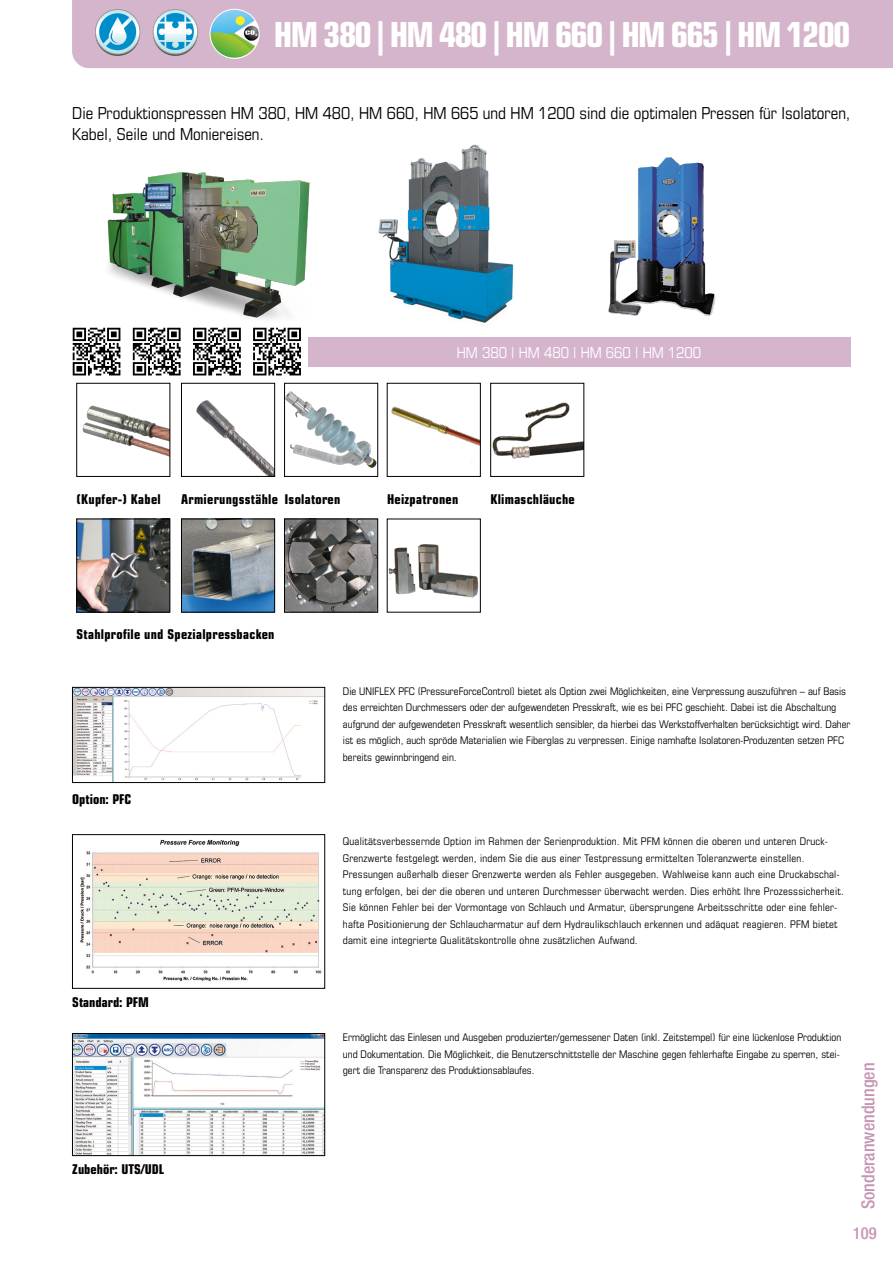
<style>
.page{position:relative;width:893px;height:1263px;background:#fff}
.page>*{position:absolute;margin:0;border:0;box-sizing:border-box;transform-origin:0 0}
.t1{font:700 condensed 34.5px "Eurostile LT Std";letter-spacing:-.05em;color:#fff}
.t2{font:700 condensed 24px "Eurostile LT Std";letter-spacing:-.03em;color:#fff}
.t3{font:500 condensed 18px "Helvetica Neue LT Pro";color:#c595b4}
.t4{font:condensed 16.5px/21px "Eurostile LT Std";color:#000}
.t5{font:500 condensed 16.5px "Helvetica Neue LT Pro";color:#c595b4}
.t6{font:condensed 15px "Eurostile LT Std";color:#fff}
.t7{font:700 condensed 13.5px "Eurostile LT Std";letter-spacing:.02em;color:#000}
.t8{font:700 condensed 13.5px "Eurostile LT Std";color:#000}
.t9{font:condensed 10.5px/16.5px "Eurostile LT Std";color:#000}
.t10{font:condensed 10.5px/16.5px "Eurostile LT Std";letter-spacing:.02em;color:#000}
</style>
<div class="page">
<div style="left:72px;top:0;width:821px;height:68px;background:#d5b5cb"></div>
<svg style="left:95px;top:9px;width:45px;height:45px;background:#85bad6"></svg>
<div style="left:95px;top:9px;width:45px;height:45px;border:1px solid #9d9d9c;border-radius:50%"></div>
<svg style="left:153px;top:9px;width:47px;height:47px"></svg>
<div style="left:153px;top:9px;width:45px;height:45px;border:1px solid #9d9d9c;border-radius:50%"></div>
<img style="left:210px;top:9px;width:49px;height:49px;border-radius:25px">
<div style="left:210px;top:9px;width:49px;height:50px;border:1px solid #fff;border-radius:50%"></div>
<img style="left:82px;top:405px;width:86px;height:51px">
<div style="left:77px;top:383px;width:93px;height:94px;border:1px solid #000"></div>
<img style="left:286px;top:391px;width:90px;height:77px">
<div style="left:284px;top:383px;width:94px;height:94px;border:1px solid #000"></div>
<img style="left:196px;top:400px;width:77px;height:75px">
<div style="left:181px;top:383px;width:94px;height:94px;border:1px solid #000"></div>
<img style="left:493px;top:403px;width:89px;height:55px">
<div style="left:490px;top:383px;width:94px;height:94px;border:1px solid #000"></div>
<img style="left:391px;top:406px;width:88px;height:58px">
<div style="left:387px;top:383px;width:94px;height:94px;border:1px solid #000"></div>
<img style="left:389px;top:544px;width:90px;height:54px">
<img style="left:286px;top:521px;width:90px;height:89px">
<div style="left:284px;top:519px;width:94px;height:93px;border:1px solid #000"></div>
<img style="left:79px;top:521px;width:89px;height:89px">
<div style="left:77px;top:519px;width:93px;height:93px;border:1px solid #000"></div>
<img style="left:183px;top:521px;width:90px;height:89px">
<div style="left:181px;top:519px;width:94px;height:93px;border:1px solid #000"></div>
<img style="left:74px;top:689px;width:249px;height:92px">
<div style="left:72px;top:687px;width:253px;height:96px;border:1px solid #000"></div>
<img style="left:80px;top:839px;width:242px;height:143px">
<div style="left:72px;top:834px;width:253px;height:154px;border:1px solid #000"></div>
<img style="left:74px;top:1035px;width:249px;height:119px">
<div style="left:72px;top:1033px;width:253px;height:123px;border:1px solid #000"></div>
<img style="left:378px;top:144px;width:136px;height:179px">
<img style="left:608px;top:157px;width:108px;height:159px">
<img style="left:107px;top:172px;width:203px;height:148px">
<div style="left:308px;top:337px;width:542px;height:30px;background:#d5b5cc"></div>
<svg style="left:73px;top:328px;width:47px;height:47px"></svg>
<div style="left:69px;top:324px;width:55px;height:55px;border:3px solid #fff"></div>
<svg style="left:133px;top:328px;width:47px;height:47px"></svg>
<div style="left:129px;top:324px;width:55px;height:55px;border:3px solid #fff"></div>
<svg style="left:194px;top:328px;width:46px;height:47px"></svg>
<div style="left:190px;top:324px;width:54px;height:55px;border:3px solid #fff"></div>
<svg style="left:254px;top:328px;width:46px;height:47px"></svg>
<div style="left:250px;top:324px;width:54px;height:55px;border:3px solid #fff"></div>
<h1 class="t1" style="left:274px;top:14px;width:578px">HM 380 | HM 480 | HM 660 | HM 665 | HM 1200</h1>
<h2 class="t2" style="left:701px;top:20px;width:151px">Technische Daten</h2>
<h3 class="t4" style="left:72px;top:102px;width:780px">Die Produktionspressen HM 380, HM 480, HM 660, HM 665 und HM 1200 sind die optimalen Pressen für Isolatoren,<br>Kabel, Seile und Moniereisen.</h3>
<h3 class="t6" style="left:457px;top:343px;width:246px">HM 380 | HM 480 | HM 660 | HM 1200</h3>
<p class="t7" style="left:77px;top:491px;width:86px">(Kupfer-) Kabel</p>
<p class="t7" style="left:181px;top:491px;width:161px">Armierungsstähle Isolatoren</p>
<p class="t7" style="left:387px;top:491px;width:73px">Heizpatronen</p>
<p class="t7" style="left:490px;top:491px;width:86px">Klimaschläuche</p>
<p class="t7" style="left:77px;top:626px;width:199px">Stahlprofile und Spezialpressbacken</p>
<p class="t8" style="left:72px;top:791px;width:60px">Option: PFC</p>
<p class="t8" style="left:72px;top:994px;width:78px">Standard: PFM</p>
<p class="t8" style="left:72px;top:1160px;width:94px">Zubehör: UTS/UDL</p>
<p class="t9" style="left:343px;top:682px;width:509px">Die UNIFLEX PFC (PressureForceControl) bietet als Option zwei Möglichkeiten, eine Verpressung auszuführen – auf Basis des erreichten Durchmessers oder der aufgewendeten Presskraft, wie es bei PFC geschieht. Dabei ist die Abschaltung aufgrund der aufgewendeten Presskraft wesentlich sensibler, da hierbei das Werkstoffverhalten berücksichtigt wird. Daher ist es möglich, auch spröde Materialien wie Fiberglas zu verpressen. Einige namhafte Isolatoren-Produzenten setzen PFC bereits gewinnbringend ein.</p>
<p class="t10" style="left:343px;top:833px;width:503px">Qualitätsverbessernde Option im Rahmen der Serienproduktion. Mit PFM können die oberen und unteren Druck-Grenzwerte festgelegt werden, indem Sie die aus einer Testpressung ermittelten Toleranzwerte einstellen.<br>Pressungen außerhalb dieser Grenzwerte werden als Fehler ausgegeben. Wahlweise kann auch eine Druckabschal&shy;tung erfolgen, bei der die oberen und unteren Durchmesser überwacht werden. Dies erhöht Ihre Prozesssicherheit.<br>Sie können Fehler bei der Vormontage von Schlauch und Armatur, übersprungene Arbeitsschritte oder eine fehler&shy;hafte Positionierung der Schlaucharmatur auf dem Hydraulikschlauch erkennen und adäquat reagieren. PFM bietet damit eine integrierte Qualitätskontrolle ohne zusätzlichen Aufwand.</p>
<p class="t9" style="left:343px;top:1029px;width:500px">Ermöglicht das Einlesen und Ausgeben produzierter/gemessener Daten (inkl. Zeitstempel) für eine lückenlose Produktion und Dokumentation. Die Möglichkeit, die Benutzerschnittstelle der Maschine gegen fehlerhafte Eingabe zu sperren, stei&shy;gert die Transparenz des Produktionsablaufes.</p>
<h3 class="t3" style="left:857px;top:1209px;width:148px;rotate:-90deg">Sonderanwendungen</h3>
<h3 class="t5" style="left:853px;top:1223px;width:25px">109</h3>
</div>
